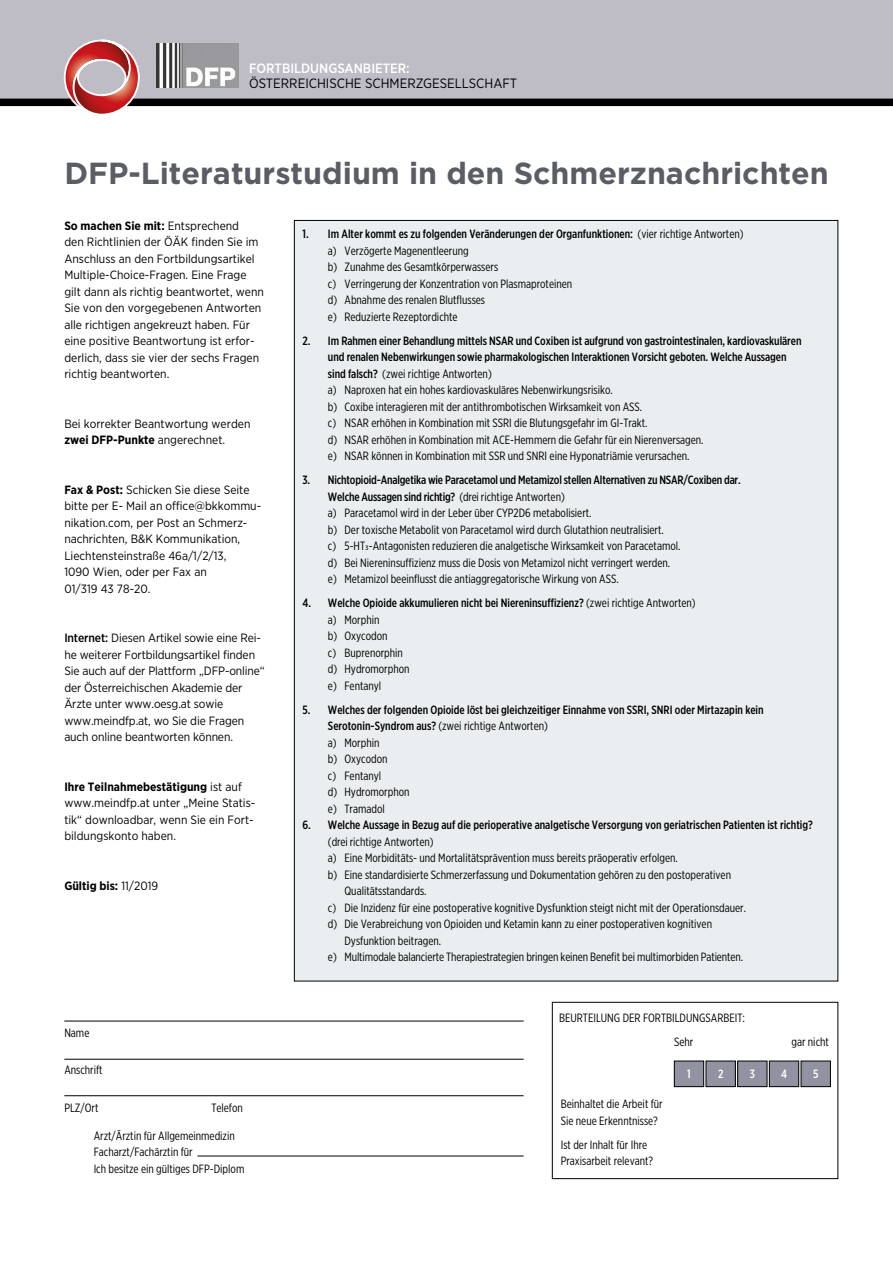
<style>
.page{position:relative;width:893px;height:1263px;background:#fff}
.page>*{position:absolute;margin:0;border:0;box-sizing:border-box;transform-origin:0 0}
.t1{font:700 30.45px "Gotham";color:#5b5d65}
.t2{font:13.5px "Gotham Narrow";color:#000}
.t3{font:500 13.5px "Gotham Narrow";color:#fff}
.t4{font:12px/16.5px "Gotham X Narrow";color:#000}
.t5{font:12px/16.5px "Gotham Narrow";color:#000}
.t6{font:500 12px/16.5px "Gotham X Narrow";color:#000}
.t7{font:700 12px "Gotham Narrow";color:#000}
.t8{font:500 12px "Gotham X Narrow";color:#fff}
.s1{font-weight:700}
.s2{font-weight:500}
.s3{font-weight:400}
</style>
<div class="page">
<div style="left:0;top:0;width:893px;height:105px;background:#bebdc6"></div>
<div style="left:0;top:99px;width:893px;height:7px;background:#000"></div>
<img style="left:157px;top:44px;width:81px;height:44px">
<svg style="left:64px;top:40px;width:76px;height:74px"></svg>
<div style="left:294px;top:220px;width:544px;height:761px;background:#eaeef0"></div>
<hr style="left:64px;top:1095px;width:460px;height:1px;background:#000">
<hr style="left:64px;top:1059px;width:460px;height:1px;background:#000">
<hr style="left:197px;top:1156px;width:327px;height:1px;background:#000">
<hr style="left:64px;top:1021px;width:460px;height:1px;background:#000">
<div style="left:552px;top:1002px;width:286px;height:177px;border:1px solid #000"></div>
<div style="left:674px;top:1061px;width:30px;height:26px;background:#9293a1"></div>
<div style="left:674px;top:1061px;width:30px;height:26px;border:1px solid #000"></div>
<div style="left:706px;top:1061px;width:29px;height:26px;background:#9293a1"></div>
<div style="left:706px;top:1061px;width:30px;height:26px;border:1px solid #000"></div>
<div style="left:738px;top:1061px;width:29px;height:26px;background:#9293a1"></div>
<div style="left:737px;top:1061px;width:30px;height:26px;border:1px solid #000"></div>
<div style="left:769px;top:1061px;width:30px;height:26px;background:#9293a1"></div>
<div style="left:769px;top:1061px;width:30px;height:26px;border:1px solid #000"></div>
<div style="left:801px;top:1061px;width:29px;height:26px;background:#9293a1"></div>
<div style="left:801px;top:1061px;width:30px;height:26px;border:1px solid #000"></div>
<p class="t3" style="left:249px;top:59px;width:162px">FORTBILDUNGSANBIETER:</p>
<p class="t2" style="left:249px;top:75px;width:270px">ÖSTERREICHISCHE SCHMERZGESELLSCHAFT</p>
<h1 class="t1" style="left:64px;top:153px;width:766px">DFP-Literaturstudium in den Schmerznachrichten</h1>
<p class="t5" style="left:64px;top:217px;width:201px"><span class="s1">So machen Sie mit:</span> Entsprechend<br>den Richtlinien der ÖÄK finden Sie im Anschluss an den Fortbildungsartikel Multiple-Choice-Fragen. Eine Frage gilt dann als richtig beantwortet, wenn Sie von den vorgegebenen Antworten alle richtigen angekreuzt haben. Für eine positive Beantwortung ist erfor&shy;derlich, dass sie vier der sechs Fragen richtig beantworten.</p>
<p class="t5" style="left:64px;top:415px;width:188px">Bei korrekter Beantwortung werden <span class="s1">zwei DFP-Punkte</span> angerechnet.</p>
<p class="t5" style="left:64px;top:481px;width:198px"><span class="s1">Fax &amp; Post:</span> Schicken Sie diese Seite bitte per E- Mail an office@bkkommu&shy;nikation.com, per Post an Schmerz&shy;nachrichten, B&amp;K Kommunikation,<br>Liechtensteinstraße 46a/1/2/13,<br>1090 Wien, oder per Fax an<br>01/319 43 78-20.</p>
<p class="t5" style="left:64px;top:629px;width:202px"><span class="s2">Internet:</span> Diesen Artikel sowie eine Rei&shy;he weiterer Fortbildungsartikel finden Sie auch auf der Plattform „DFP-online“ der Österreichischen Akademie der Ärzte unter www.oesg.at sowie www.meindfp.at, wo Sie die Fragen auch online beantworten können.</p>
<p class="t4" style="left:328px;top:226px;width:417px;text-indent:-26px"><span class="s2">1. Im Alter kommt es zu folgenden Veränderungen der Organfunktionen:</span> (vier richtige Antworten) a) Verzögerte Magenentleerung<br>b) Zunahme des Gesamtkörperwassers<br>c) Verringerung der Konzentration von Plasmaproteinen<br>d) Abnahme des renalen Blutflusses<br>e) Reduzierte Rezeptordichte</p>
<p class="t4" style="left:328px;top:332px;width:475px;text-indent:-26px"><span class="s2">2. Im Rahmen einer Behandlung mittels NSAR und Coxiben ist aufgrund von gastrointestinalen, kardiovaskulären und renalen Nebenwirkungen sowie pharmakologischen Interaktionen Vorsicht geboten. Welche Aussagen sind falsch?</span> (zwei richtige Antworten)<br>a) Naproxen hat ein hohes kardiovaskuläres Nebenwirkungsrisiko.<br>b) Coxibe interagieren mit der antithrombotischen Wirksamkeit von ASS.<br>c) NSAR erhöhen in Kombination mit SSRI die Blutungsgefahr im GI-Trakt.<br>d) NSAR erhöhen in Kombination mit ACE-Hemmern die Gefahr für ein Nierenversagen.<br>e) NSAR können in Kombination mit SSR und SNRI eine Hyponatriämie verursachen.</p>
<p class="t4" style="left:328px;top:472px;width:414px;text-indent:-26px"><span class="s2">3. Nichtopioid-Analgetika wie Paracetamol und Metamizol stellen Alternativen zu NSAR/Coxiben dar.<br>Welche Aussagen sind richtig?</span> (drei richtige Antworten)<br>a) Paracetamol wird in der Leber über CYP2D6 metabolisiert.<br>b) Der toxische Metabolit von Paracetamol wird durch Glutathion neutralisiert.<br>c) 5-HT3-Antagonisten reduzieren die analgetische Wirksamkeit von Paracetamol.<br>d) Bei Niereninsuffizienz muss die Dosis von Metamizol nicht verringert werden.<br>e) Metamizol beeinflusst die antiaggregatorische Wirkung von ASS.</p>
<p class="t4" style="left:328px;top:595px;width:369px;text-indent:-25px"><span class="s2">4. Welche Opioide akkumulieren nicht bei Niereninsuffizienz?</span> (zwei richtige Antworten) a) Morphin<br>b) Oxycodon<br>c) Buprenorphin<br>d) Hydromorphon<br>e) Fentanyl</p>
<p class="t6" style="left:328px;top:701px;width:437px;text-indent:-26px">5. Welches der folgenden Opioide löst bei gleichzeitiger Einnahme von SSRI, SNRI oder Mirtazapin kein<br>Serotonin-Syndrom aus? <span class="s3">(zwei richtige Antworten)<br>a) Morphin<br>b) Oxycodon<br>c) Fentanyl<br>d) Hydromorphon<br>e) Tramadol</span></p>
<p class="t6" style="left:302px;top:817px;width:512px">6. Welche Aussage in Bezug auf die perioperative analgetische Versorgung von geriatrischen Patienten ist richtig?</p>
<p class="t4" style="left:328px;top:833px;width:107px">(drei richtige Antworten)</p>
<p class="t4" style="left:328px;top:850px;width:351px">a) Eine Morbiditäts- und Mortalitätsprävention muss bereits präoperativ erfolgen.</p>
<p class="t4" style="left:328px;top:866px;width:405px">b) Eine standardisierte Schmerzerfassung und Dokumentation gehören zu den postoperativen</p>
<p class="t4" style="left:344px;top:883px;width:84px">Qualitätsstandards.</p>
<p class="t4" style="left:328px;top:899px;width:420px">c) Die Inzidenz für eine postoperative kognitive Dysfunktion steigt nicht mit der Operationsdauer.</p>
<p class="t4" style="left:328px;top:916px;width:386px">d) Die Verabreichung von Opioiden und Ketamin kann zu einer postoperativen kognitiven</p>
<p class="t4" style="left:344px;top:932px;width:98px">Dysfunktion beitragen.</p>
<p class="t4" style="left:328px;top:949px;width:417px">e) Multimodale balancierte Therapiestrategien bringen keinen Benefit bei multimorbiden Patienten.</p>
<p class="t5" style="left:64px;top:778px;width:192px"><span class="s1">Ihre Teilnahmebestätigung</span> ist auf www.meindfp.at unter „Meine Statis&shy;tik“ downloadbar, wenn Sie ein Fort&shy;bildungskonto haben.</p>
<p class="t7" style="left:64px;top:878px;width:96px">Gültig bis: <span class="s3">11/2019</span></p>
<p class="t4" style="left:64px;top:1024px;width:27px">Name</p>
<p class="t4" style="left:64px;top:1061px;width:40px">Anschrift</p>
<p class="t4" style="left:64px;top:1099px;width:36px">PLZ/Ort</p>
<p class="t4" style="left:211px;top:1099px;width:33px">Telefon</p>
<p class="t4" style="left:94px;top:1127px;width:152px">Arzt/Ärztin für Allgemeinmedizin<br>Facharzt/Fachärztin für<br>Ich besitze ein gültiges DFP-Diplom</p>
<p class="t4" style="left:674px;top:1006px;width:72px;line-height:24px;text-indent:-115px">BEURTEILUNG DER FORTBILDUNGSARBEIT:<br>Sehr</p>
<p class="t4" style="left:791px;top:1034px;width:39px">gar nicht</p>
<p class="t4" style="left:561px;top:1096px;width:103px">Beinhaltet die Arbeit für<br>Sie neue Erkenntnisse?</p>
<p class="t4" style="left:561px;top:1136px;width:94px">Ist der Inhalt für Ihre<br>Praxisarbeit relevant?</p>
<p class="t8" style="left:687px;top:1066px;width:5px">1</p>
<p class="t8" style="left:718px;top:1066px;width:7px">2</p>
<p class="t8" style="left:750px;top:1066px;width:7px">3</p>
<p class="t8" style="left:781px;top:1066px;width:7px">4</p>
<p class="t8" style="left:813px;top:1066px;width:7px">5</p>
</div>
